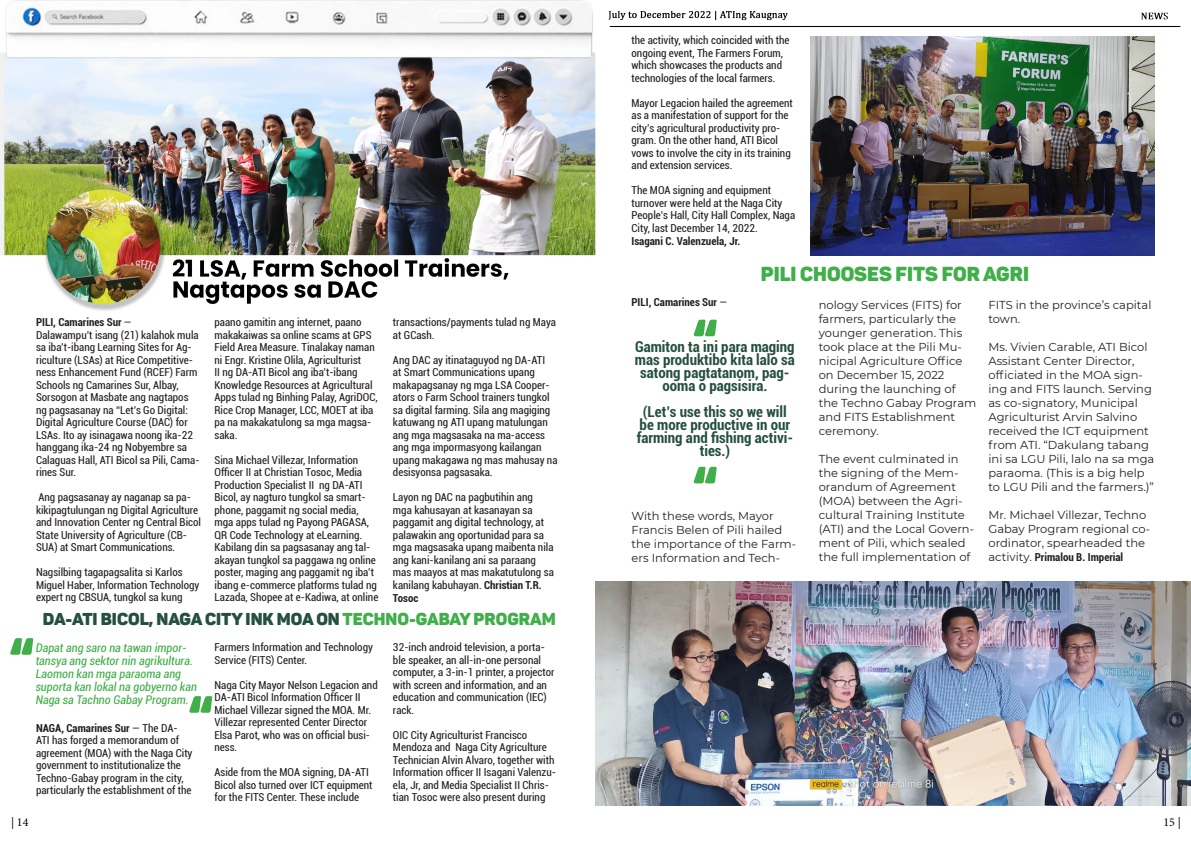
<style>
.page{position:relative;width:1191px;height:842px;background:#fff}
.page>*{position:absolute;margin:0;border:0;box-sizing:border-box;transform-origin:0 0}
.t1{font:54px "Panton Black Caps";color:#40ae49}
.t2{font:20px "Panton Black Caps";color:#40ae49}
.t3{font:17px "Panton Black Caps";color:#254f3e}
.t4{font:700 condensed 15px/13px "Roboto";color:#254f3e;text-align:center}
.t5{font:italic condensed 12px/13px "Roboto";color:#40ae49}
.t6{font:12px "Minion Pro";color:#000}
.t7{font:11.5px/14px "Montserrat";color:#231f20}
.t8{font:condensed 11px/12.5px "Roboto";color:#231f20}
.t9{font:700 condensed 11px "Roboto";color:#231f20}
.s1{font-weight:700}
.s2{color:#40ae49}
.s3{font-weight:400}
.s4{font-family:"Montserrat";font-weight:400;font-stretch:normal;font-size:11.5px}
</style>
<div class="page">
<img style="left:0;top:0;width:595px;height:311px">
<img style="left:608px;top:10px;width:573px;height:17px">
<img style="left:810px;top:36px;width:345px;height:220px">
<img style="left:595px;top:581px;width:596px;height:225px">
<p class="t8" style="left:393px;top:316px;width:164px">transactions/payments tulad ng Maya at GCash.</p>
<p class="t8" style="left:393px;top:353px;width:166px">Ang DAC ay itinataguyod ng DA-ATI<br>at Smart Communications upang makapagsanay ng mga LSA Cooper&shy;ators o Farm School trainers tungkol sa digital farming. Sila ang magiging katuwang ng ATI upang matulungan ang mga magsasaka na ma-access ang mga impormasyong kailangan upang makagawa ng mas mahusay na desisyonsa pagsasaka.</p>
<p class="t8" style="left:393px;top:491px;width:162px">Layon ng DAC na pagbutihin ang mga kahusayan at kasanayan sa paggamit ang digital technology, at palawakin ang oportunidad para sa mga magsasaka upang maibenta nila ang kani-kanilang ani sa paraang mas maayos at mas makatutulong sa kanilang kabuhayan. <span class="s1">Christian T.R.<br>Tosoc</span></p>
<p class="t3" style="left:43px;top:608px;width:514px">DA-ATI BICOL, NAGA CITY INK MOA ON <span class="s2">TECHNO-GABAY PROGRAM</span></p>
<p class="t5" style="left:36px;top:641px;width:163px">Dapat ang saro na tawan impor&shy;tansya ang sektor nin agrikultura.<br>Laomon kan mga paraoma ang suporta kan lokal na gobyerno kan<br>Naga sa Tachno Gabay Program.</p>
<p class="t9" style="left:36px;top:315px;width:97px">PILI, Camarines Sur <span class="s3">—</span></p>
<p class="t8" style="left:36px;top:328px;width:165px">Dalawampu’t isang (21) kalahok mula sa iba’t-ibang Learning Sites for Ag&shy;riculture (LSAs) at Rice Competitive&shy;ness Enhancement Fund (RCEF) Farm Schools ng Camarines Sur, Albay, Sorsogon at Masbate ang nagtapos ng pagsasanay na “Let’s Go Digital:<br>Digital Agriculture Course (DAC) for LSAs. Ito ay isinagawa noong ika-22 hanggang ika-24 ng Nobyembre sa Calaguas Hall, ATI Bicol sa Pili, Cama&shy;rines Sur.</p>
<p class="t8" style="left:36px;top:491px;width:167px">Ang pagsasanay ay naganap sa pa&shy;kikipagtulungan ng Digital Agriculture and Innovation Center ng Central Bicol State University of Agriculture (CB-SUA) at Smart Communications.</p>
<p class="t8" style="left:36px;top:566px;width:165px">Nagsilbing tagapagsalita si Karlos<br>Miguel Haber, Information Technology expert ng CBSUA, tungkol sa kung</p>
<p class="t8" style="left:214px;top:316px;width:165px">paano gamitin ang internet, paano makakaiwas sa online scams at GPS<br>Field Area Measure. Tinalakay naman ni Engr. Kristine Olila, Agriculturist<br>II ng DA-ATI Bicol ang iba’t-ibang<br>Knowledge Resources at Agricultural<br>Apps tulad ng Binhing Palay, AgriDOC,<br>Rice Crop Manager, LCC, MOET at iba pa na makakatulong sa mga magsa&shy;saka.</p>
<p class="t8" style="left:214px;top:453px;width:165px">Sina Michael Villezar, Information Officer II at Christian Tosoc, Media Production Specialist II ng DA-ATI Bicol, ay nagturo tungkol sa smart&shy;phone, paggamit ng social media, mga apps tulad ng Payong PAGASA, QR Code Technology at eLearning.<br>Kabilang din sa pagsasanay ang tal&shy;akayan tungkol sa paggawa ng online poster, maging ang paggamit ng iba’t ibang e-commerce platforms tulad ng Lazada, Shopee at e-Kadiwa, at online</p>
<p class="t1" style="left:9px;top:623px;width:27px">“</p>
<p class="t8" style="left:214px;top:641px;width:160px">Farmers Information and Technology<br>Service (FITS) Center.</p>
<p class="t8" style="left:214px;top:678px;width:165px">Naga City Mayor Nelson Legacion and<br>DA-ATI Bicol Information Officer II<br>Michael Villezar signed the MOA. Mr.<br>Villezar represented Center Director<br>Elsa Parot, who was on official busi&shy;ness.</p>
<p class="t8" style="left:214px;top:766px;width:160px">Aside from the MOA signing, DA-ATI<br>Bicol also turned over ICT equipment for the FITS Center. These include</p>
<p class="t8" style="left:393px;top:641px;width:163px">32-inch android television, a porta&shy;ble speaker, an all-in-one personal computer, a 3-in-1 printer, a projector with screen and information, and an education and communication (IEC) rack.</p>
<p class="t8" style="left:393px;top:728px;width:165px">OIC City Agriculturist Francisco Mendoza and Naga City Agriculture Technician Alvin Alvaro, together with Information officer II Isagani Valenzu&shy;ela, Jr, and Media Specialist II Chris&shy;tian Tosoc were also present during</p>
<p class="t1" style="left:188px;top:681px;width:27px">“</p>
<p class="t8" style="left:36px;top:746px;width:158px">agreement (MOA) with the Naga City government to institutionalize the Techno-Gabay program in the city, particularly the establishment of the</p>
<p class="t8" style="left:36px;top:721px;width:145px"><span class="s1">NAGA, Camarines Sur</span> — The DA-<br>ATI has forged a memorandum of</p>
<p class="t8" style="left:631px;top:34px;width:160px">the activity, which coincided with the ongoing event, The Farmers Forum, which showcases the products and technologies of the local farmers.</p>
<p class="t8" style="left:631px;top:96px;width:163px">Mayor Legacion hailed the agreement as a manifestation of support for the city’s agricultural productivity pro&shy;gram. On the other hand, ATI Bicol vows to involve the city in its training and extension services.</p>
<p class="t8" style="left:631px;top:184px;width:165px">The MOA signing and equipment turnover were held at the Naga City People’s Hall, City Hall Complex, Naga City, last December 14, 2022.</p>
<p class="t9" style="left:631px;top:233px;width:110px">Isagani C. Valenzuela, Jr.</p>
<p class="t2" style="left:761px;top:261px;width:270px">PILI CHOOSES FITS FOR AGRI</p>
<p class="t9" style="left:631px;top:294px;width:97px">PILI, Camarines Sur <span class="s3">—</span></p>
<p class="t7" style="left:818px;top:297px;width:159px">nology Services (FITS) for farmers, particularly the younger generation. This took place at the Pili Mu&shy;nicipal Agriculture Office on December 15, 2022 during the launching of the Techno Gabay Program and FITS Establishment ceremony.</p>
<p class="t7" style="left:818px;top:451px;width:157px">The event culminated in the signing of the Mem&shy;orandum of Agreement (MOA) between the Agri&shy;cultural Training Institute (ATI) and the Local Govern&shy;ment of Pili, which sealed the full implementation of</p>
<p class="t7" style="left:988px;top:297px;width:164px">FITS in the province’s capital town.</p>
<p class="t7" style="left:988px;top:339px;width:167px">Ms. Vivien Carable, ATI Bicol<br>Assistant Center Director, officiated in the MOA sign&shy;ing and FITS launch. Serving as co-signatory, Municipal<br>Agriculturist Arvin Salvino received the ICT equipment from ATI. “Dakulang tabang ini sa LGU Pili, lalo na sa mga paraoma. (This is a big help to LGU Pili and the farmers.)”</p>
<p class="t7" style="left:988px;top:507px;width:163px">Mr. Michael Villezar, Techno<br>Gabay Program regional co&shy;ordinator, spearheaded the</p>
<p class="t9" style="left:988px;top:549px;width:136px"><span class="s4">activity.</span> Primalou B. Imperial</p>
<p class="t1" style="left:692px;top:304px;width:27px">“</p>
<p class="t4" style="left:635px;top:340px;width:161px">Gamiton ta ini para maging mas produktibo kita lalo sa satong pagtatanom, pag&shy;ooma o pagsisira.</p>
<p class="t4" style="left:636px;top:405px;width:158px">(Let’s use this so we will be more productive in our farming and fishing activi&shy;ties.)</p>
<p class="t1" style="left:692px;top:451px;width:27px">“</p>
<p class="t7" style="left:631px;top:509px;width:166px">With these words, Mayor<br>Francis Belen of Pili hailed the importance of the Farm&shy;ers Information and Tech-</p>
<p class="t6" style="left:11px;top:814px;width:19px">| 14</p>
<p class="t6" style="left:1163px;top:814px;width:19px">15 |</p>
</div>
